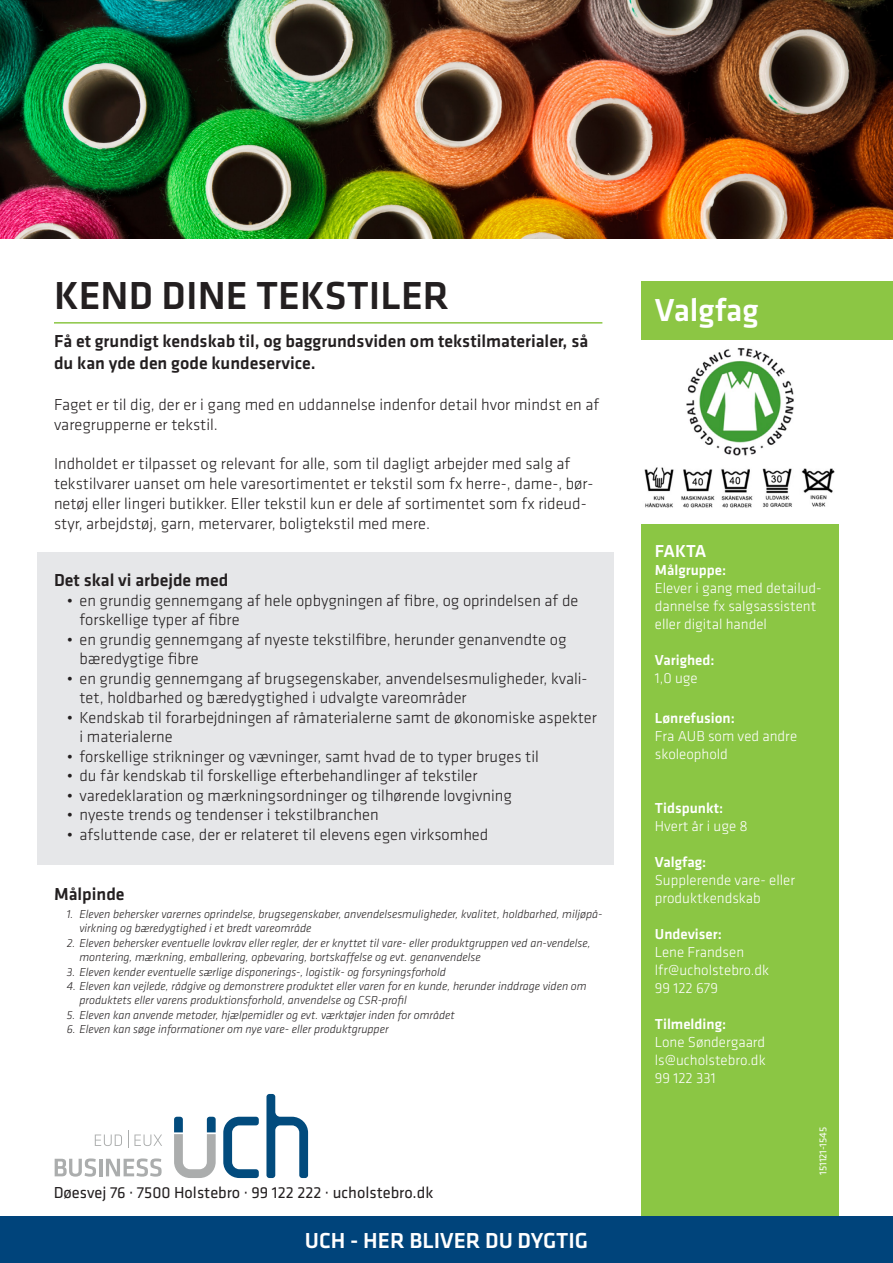
<style>
.page{position:relative;width:893px;height:1263px;background:#fff}
.page>*{position:absolute;margin:0;border:0;box-sizing:border-box;transform-origin:0 0}
.t1{font:500 40.5px "Klavika";color:#231f20}
.t2{font:500 33px "Klavika";color:#fff}
.t3{font:500 22.5px "Klavika";color:#fff}
.t4{font:500 18px/21.6px "Klavika";color:#231f20}
.t5{font:500 18px "Klavika";letter-spacing:-.025em;color:#fff}
.t6{font:300 16.5px/19.8px "Klavika";color:#231f20}
.t7{font:16.5px "Klavika";color:#231f20}
.t8{font:300 15px/18px "Klavika";color:#fff}
.t9{font:500 15px "Klavika";color:#fff}
.t10{font:italic 300 12px/14.4px "Klavika";color:#231f20}
.t11{font:10.5px "Klavika";color:#fff}
</style>
<div class="page">
<div style="left:37px;top:553px;width:577px;height:312px;background:#e6e7e9"></div>
<div style="left:641px;top:524px;width:197px;height:739px;background:#8bc644"></div>
<img style="left:0;top:0;width:893px;height:238px">
<hr style="left:54px;top:322px;width:548px;height:2px;background:#8bc644">
<svg style="left:223px;top:1117px;width:36px;height:61px"></svg>
<svg style="left:266px;top:1094px;width:42px;height:84px"></svg>
<svg style="left:174px;top:1117px;width:42px;height:61px"></svg>
<svg style="left:95px;top:1134px;width:27px;height:12px"></svg>
<svg style="left:128px;top:1131px;width:34px;height:17px"></svg>
<svg style="left:55px;top:1158px;width:41px;height:18px"></svg>
<hr style="left:99px;top:1159px;width:3px;height:17px;background:#abadad">
<svg style="left:106px;top:1158px;width:56px;height:18px"></svg>
<div style="left:641px;top:282px;width:252px;height:58px;background:#8cc644"></div>
<div style="left:0;top:1216px;width:893px;height:47px;background:#00447b"></div>
<img style="left:644px;top:467px;width:191px;height:41px">
<img style="left:686px;top:348px;width:108px;height:108px">
<p class="t1" style="left:54px;top:273px;width:397px">KEND DINE TEKSTILER</p>
<p class="t4" style="left:54px;top:330px;width:536px">Få et grundigt kendskab til, og baggrundsviden om tekstilmaterialer, så du kan yde den gode kundeservice.</p>
<p class="t6" style="left:54px;top:395px;width:547px">Faget er til dig, der er i gang med en uddannelse indenfor detail hvor mindst en af varegrupperne er tekstil.</p>
<p class="t6" style="left:54px;top:454px;width:541px">Indholdet er tilpasset og relevant for alle, som til dagligt arbejder med salg af tekstilvarer uanset om hele varesortimentet er tekstil som fx herre-, dame-, bør&shy;netøj eller lingeri butikker. Eller tekstil kun er dele af sortimentet som fx rideud&shy;styr, arbejdstøj, garn, metervarer, boligtekstil med mere.</p>
<p class="t4" style="left:54px;top:570px;width:176px">Det skal vi arbejde med</p>
<p class="t6" style="left:80px;top:591px;width:500px;text-indent:-13px">• en grundig gennemgang af hele opbygningen af fibre, og oprindelsen af de forskellige typer af fibre</p>
<p class="t6" style="left:80px;top:630px;width:488px;text-indent:-13px">• en grundig gennemgang af nyeste tekstilfibre, herunder genanvendte og bæredygtige fibre</p>
<p class="t6" style="left:80px;top:669px;width:510px;text-indent:-13px">• en grundig gennemgang af brugsegenskaber, anvendelsesmuligheder, kvali&shy;tet, holdbarhed og bæredygtighed i udvalgte vareområder</p>
<p class="t6" style="left:80px;top:708px;width:519px;text-indent:-13px">• Kendskab til forarbejdningen af råmaterialerne samt de økonomiske aspekter i materialerne</p>
<p class="t6" style="left:67px;top:747px;width:474px">• forskellige strikninger og vævninger, samt hvad de to typer bruges til</p>
<p class="t6" style="left:67px;top:766px;width:412px">• du får kendskab til forskellige efterbehandlinger af tekstiler</p>
<p class="t6" style="left:67px;top:786px;width:447px">• varedeklaration og mærkningsordninger og tilhørende lovgivning</p>
<p class="t6" style="left:67px;top:805px;width:313px">• nyeste trends og tendenser i tekstilbranchen</p>
<p class="t6" style="left:67px;top:825px;width:423px">• afsluttende case, der er relateret til elevens egen virksomhed</p>
<p class="t4" style="left:54px;top:883px;width:72px">Målpinde</p>
<p class="t10" style="left:80px;top:907px;width:524px;text-indent:-13px">1. Eleven behersker varernes oprindelse, brugsegenskaber, anvendelsesmuligheder, kvalitet, holdbarhed, miljøpå&shy;virkning og bæredygtighed i et bredt vareområde</p>
<p class="t10" style="left:80px;top:936px;width:513px;text-indent:-13px">2. Eleven behersker eventuelle lovkrav eller regler, der er knyttet til vare- eller produktgruppen ved an-vendelse, montering, mærkning, emballering, opbevaring, bortskaffelse og evt. genanvendelse</p>
<p class="t10" style="left:67px;top:964px;width:381px">3. Eleven kender eventuelle særlige disponerings-, logistik- og forsyningsforhold</p>
<p class="t10" style="left:80px;top:979px;width:509px;text-indent:-13px">4. Eleven kan vejlede, rådgive og demonstrere produktet eller varen for en kunde, herunder inddrage viden om produktets eller varens produktionsforhold, anvendelse og CSR-profil</p>
<p class="t10" style="left:67px;top:1008px;width:390px">5. Eleven kan anvende metoder, hjælpemidler og evt. værktøjer inden for området</p>
<p class="t10" style="left:67px;top:1022px;width:323px">6. Eleven kan søge informationer om nye vare- eller produktgrupper</p>
<p class="t7" style="left:54px;top:1183px;width:381px">Døesvej 76 · 7500 Holstebro · 99 122 222 · ucholstebro.dk</p>
<p class="t3" style="left:305px;top:1228px;width:285px">UCH - HER BLIVER DU DYGTIG</p>
<p class="t2" style="left:655px;top:292px;width:105px">Valgfag</p>
<p class="t5" style="left:655px;top:541px;width:53px">FAKTA</p>
<p class="t9" style="left:655px;top:562px;width:73px">Målgruppe:</p>
<p class="t8" style="left:655px;top:580px;width:168px">Elever i gang med detailud&shy;dannelse fx salgsassistent eller digital handel</p>
<p class="t9" style="left:655px;top:652px;width:61px">Varighed:</p>
<p class="t8" style="left:655px;top:670px;width:44px">1,0 uge</p>
<p class="t9" style="left:655px;top:710px;width:82px">Lønrefusion:</p>
<p class="t8" style="left:655px;top:727px;width:144px">Fra AUB som ved andre skoleophold</p>
<p class="t9" style="left:655px;top:800px;width:70px">Tidspunkt:</p>
<p class="t8" style="left:655px;top:817px;width:94px">Hvert år i uge 8</p>
<p class="t9" style="left:655px;top:854px;width:53px">Valgfag:</p>
<p class="t8" style="left:655px;top:871px;width:142px">Supplerende vare- eller produktkendskab</p>
<p class="t9" style="left:655px;top:926px;width:68px">Undeviser:</p>
<p class="t8" style="left:655px;top:943px;width:91px">Lene Frandsen</p>
<p class="t8" style="left:655px;top:961px;width:116px">lfr@ucholstebro.dk</p>
<p class="t8" style="left:655px;top:979px;width:65px">99 122 679</p>
<p class="t9" style="left:655px;top:1016px;width:73px">Tilmelding:</p>
<p class="t8" style="left:655px;top:1033px;width:112px">Lone Søndergaard</p>
<p class="t8" style="left:655px;top:1051px;width:112px">ls@ucholstebro.dk</p>
<p class="t8" style="left:655px;top:1069px;width:62px">99 122 331</p>
<p class="t11" style="left:817px;top:1175px;width:49px;rotate:-90deg">151121-1545</p>
</div>
